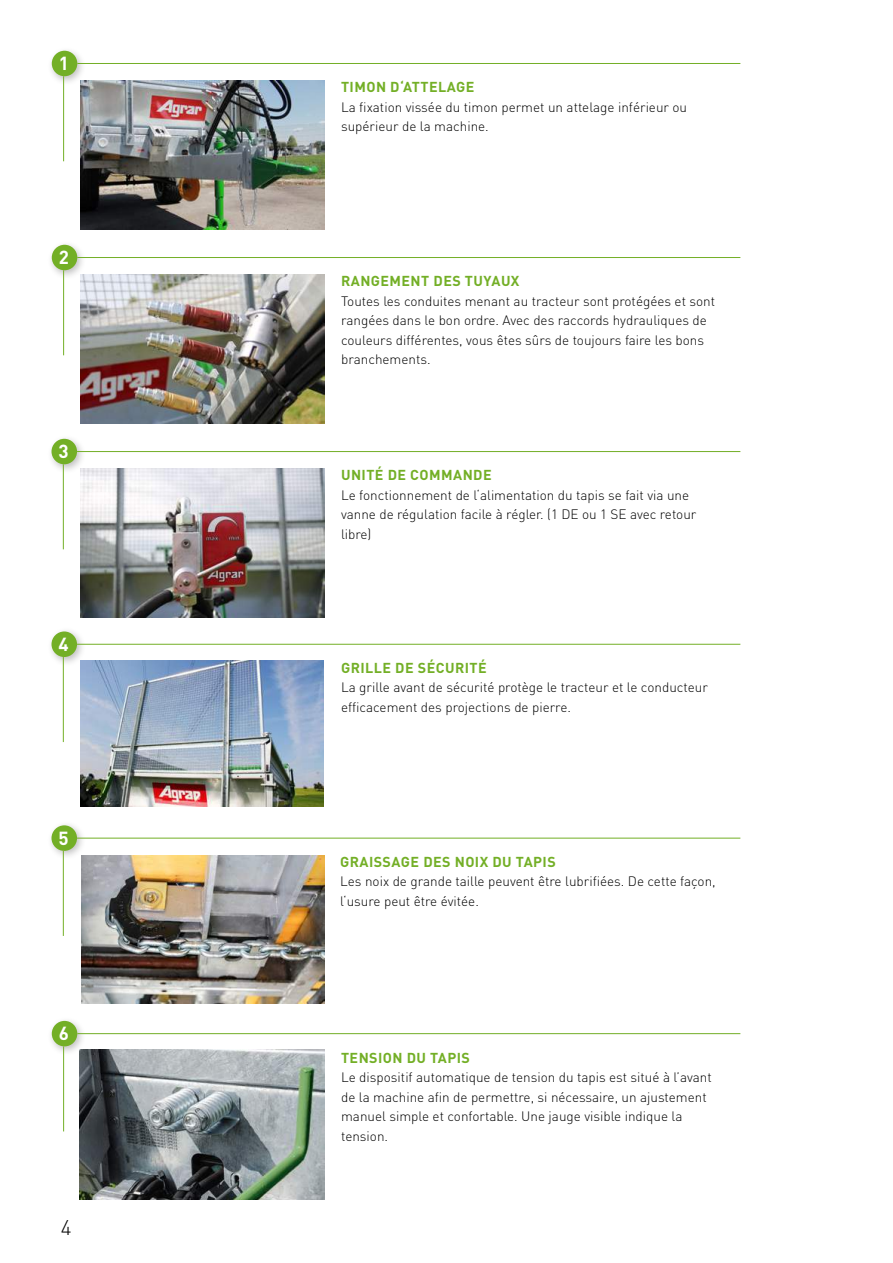
<style>
.page{position:relative;width:893px;height:1263px;background:#fff}
.page>*{position:absolute;margin:0;border:0;box-sizing:border-box;transform-origin:0 0}
.t1{font:300 21px "DIN";color:#000}
.t2{font:700 18.75px "DIN";color:#fff}
.t3{font:700 14.25px "DIN";letter-spacing:.03em;color:#73af26}
.t4{font:300 13.5px/19.5px "DIN";color:#000}
</style>
<div class="page">
<div style="left:47px;top:46px;width:40px;height:40px;background:#000;opacity:.26"></div>
<div style="left:52px;top:51px;width:25px;height:25px;background:#73af26;border-radius:50%"></div>
<hr style="left:77px;top:63px;width:663px;height:1px;background:#73af26">
<hr style="left:63px;top:76px;width:1px;height:85px;background:#73af26">
<img style="left:81px;top:80px;width:243px;height:149px">
<div style="left:47px;top:240px;width:40px;height:40px;background:#000;opacity:.26"></div>
<div style="left:52px;top:245px;width:25px;height:25px;background:#73af26;border-radius:50%"></div>
<hr style="left:77px;top:257px;width:663px;height:1px;background:#73af26">
<hr style="left:63px;top:270px;width:1px;height:85px;background:#73af26">
<img style="left:81px;top:274px;width:243px;height:149px">
<div style="left:47px;top:434px;width:40px;height:40px;background:#000;opacity:.26"></div>
<div style="left:52px;top:439px;width:25px;height:25px;background:#73af26;border-radius:50%"></div>
<hr style="left:77px;top:451px;width:663px;height:1px;background:#73af26">
<hr style="left:63px;top:464px;width:1px;height:85px;background:#73af26">
<img style="left:81px;top:468px;width:243px;height:149px">
<div style="left:47px;top:627px;width:40px;height:40px;background:#000;opacity:.26"></div>
<div style="left:52px;top:631px;width:25px;height:26px;background:#73af26;border-radius:50%"></div>
<hr style="left:77px;top:644px;width:663px;height:1px;background:#73af26">
<hr style="left:63px;top:657px;width:1px;height:85px;background:#73af26">
<img style="left:81px;top:661px;width:243px;height:146px">
<div style="left:47px;top:1016px;width:40px;height:40px;background:#000;opacity:.26"></div>
<div style="left:52px;top:1021px;width:25px;height:25px;background:#73af26;border-radius:50%"></div>
<hr style="left:77px;top:1033px;width:663px;height:1px;background:#73af26">
<hr style="left:63px;top:1046px;width:1px;height:85px;background:#73af26">
<img style="left:80px;top:1050px;width:244px;height:149px">
<div style="left:47px;top:820px;width:40px;height:40px;background:#000;opacity:.26"></div>
<div style="left:52px;top:825px;width:25px;height:26px;background:#73af26;border-radius:50%"></div>
<hr style="left:77px;top:838px;width:663px;height:1px;background:#73af26">
<hr style="left:63px;top:851px;width:1px;height:85px;background:#73af26">
<img style="left:81px;top:855px;width:243px;height:149px">
<h2 class="t2" style="left:59px;top:51px;width:12px">1</h2>
<h2 class="t2" style="left:59px;top:245px;width:12px">2</h2>
<h2 class="t2" style="left:58px;top:439px;width:12px">3</h2>
<h2 class="t2" style="left:58px;top:632px;width:12px">4</h2>
<h2 class="t2" style="left:58px;top:826px;width:12px">5</h2>
<h2 class="t2" style="left:59px;top:1021px;width:12px">6</h2>
<h1 class="t1" style="left:61px;top:1215px;width:12px">4</h1>
<p class="t3" style="left:341px;top:78px;width:135px">TIMON D‘ATTELAGE</p>
<p class="t4" style="left:341px;top:97px;width:348px">La fixation vissée du timon permet un attelage inférieur ou supérieur de la machine.</p>
<p class="t3" style="left:341px;top:272px;width:180px">RANGEMENT DES TUYAUX</p>
<p class="t4" style="left:341px;top:291px;width:376px">Toutes les conduites menant au tracteur sont protégées et sont rangées dans le bon ordre. Avec des raccords hydrauliques de couleurs différentes, vous êtes sûrs de toujours faire les bons branchements.</p>
<p class="t3" style="left:341px;top:466px;width:152px">UNITÉ DE COMMANDE</p>
<p class="t4" style="left:341px;top:485px;width:357px">Le fonctionnement de l‘alimentation du tapis se fait via une vanne de régulation facile à régler. (1 DE ou 1 SE avec retour libre)</p>
<p class="t3" style="left:341px;top:658px;width:147px">GRILLE DE SÉCURITÉ</p>
<p class="t4" style="left:341px;top:677px;width:368px">La grille avant de sécurité protège le tracteur et le conducteur efficacement des projections de pierre.</p>
<p class="t3" style="left:340px;top:852px;width:217px">GRAISSAGE DES NOIX DU TAPIS</p>
<p class="t4" style="left:340px;top:872px;width:377px">Les noix de grande taille peuvent être lubrifiées. De cette façon, l‘usure peut être évitée.</p>
<p class="t3" style="left:341px;top:1048px;width:130px">TENSION DU TAPIS</p>
<p class="t4" style="left:341px;top:1067px;width:372px">Le dispositif automatique de tension du tapis est situé à l’avant de la machine afin de permettre, si nécessaire, un ajustement manuel simple et confortable. Une jauge visible indique la tension.</p>
</div>
